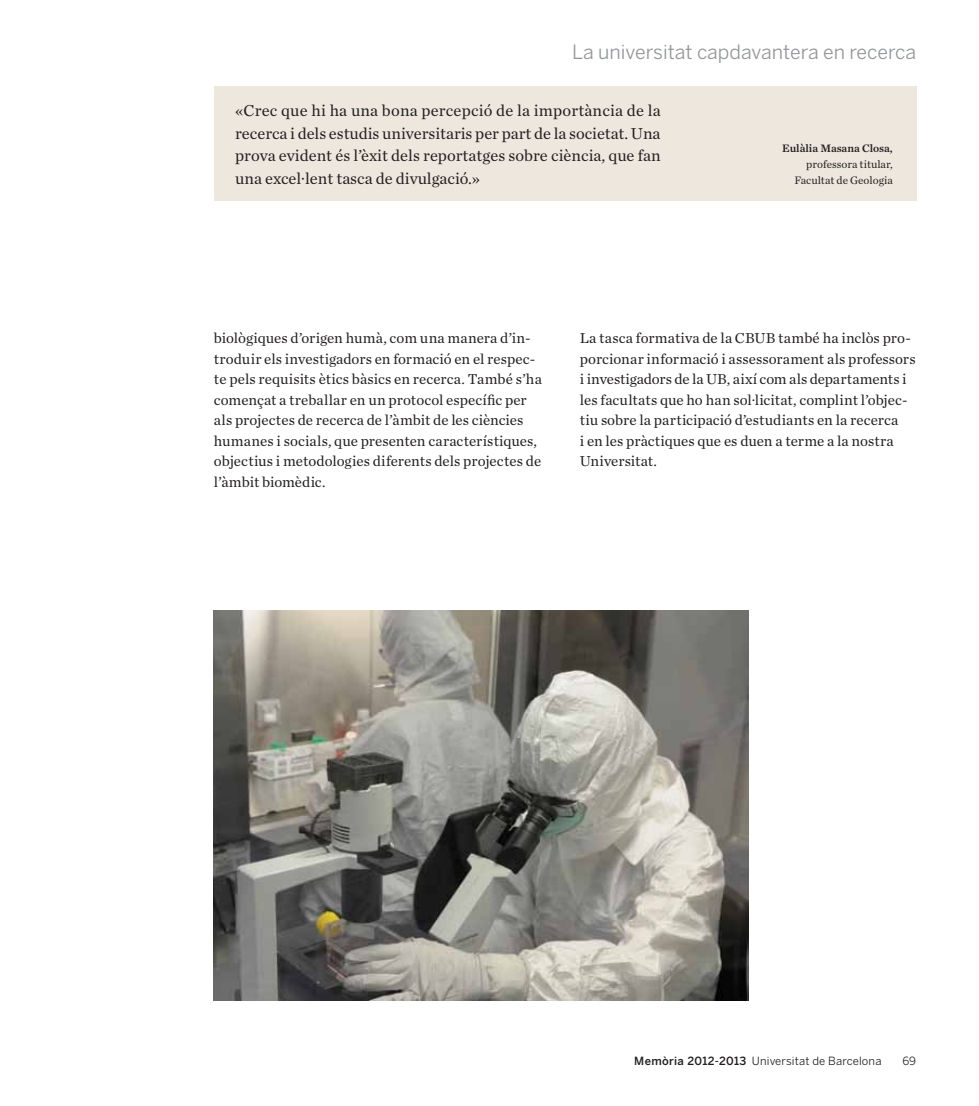
<style>
.page{position:relative;width:979px;height:1106px;background:#fff}
.page>*{position:absolute;margin:0;border:0;box-sizing:border-box;transform-origin:0 0}
.t1{font:19.5px "Benton Sans";color:#939598}
.t2{font:16.5px/22.5px "Chronicle Text G1";color:#231f20;text-align:justify}
.t3{font:15px/20.5px "Chronicle Text G1";color:#231f20}
.t4{font:11.25px "Benton Sans";letter-spacing:.015em;color:#231f20}
.t5{font:11.25px/15.8px "Chronicle Text G1";color:#231f20;text-align:right}
.t6{font:11.25px "Chronicle Text G1 Semi";color:#231f20}
.s1{font-weight:500}
</style>
<div class="page">
<img style="left:214px;top:610px;width:533px;height:390px">
<div style="left:214px;top:86px;width:701px;height:114px;background:#ede7de"></div>
<h1 class="t1" style="left:572px;top:43px;width:345px">La universitat capdavantera en recerca</h1>
<p class="t2" style="left:235px;top:101px;width:427px">«Crec que hi ha una bona percepció de la importància de la recerca i dels estudis universitaris per part de la societat. Una prova evident és l’èxit dels reportatges sobre ciència, que fan una excel·lent tasca de divulgació.»</p>
<p class="t6" style="left:781px;top:144px;width:112px">Eulàlia Masana Closa,</p>
<p class="t5" style="left:794px;top:157px;width:100px">professora titular,<br>Facultat de Geologia</p>
<p class="t3" style="left:214px;top:329px;width:329px">biològiques d’origen humà, com una manera d’in&shy;troduir els investigadors en formació en el respec&shy;te pels requisits ètics bàsics en recerca. També s’ha començat a treballar en un protocol específic per als projectes de recerca de l’àmbit de les ciències humanes i socials, que presenten característiques, objectius i metodologies diferents dels projectes de l’àmbit biomèdic.</p>
<p class="t3" style="left:579px;top:329px;width:337px">La tasca formativa de la CBUB també ha inclòs pro&shy;porcionar informació i assessorament als professors i investigadors de la UB, així com als departaments i les facultats que ho han sol·licitat, complint l’objec&shy;tiu sobre la participació d’estudiants en la recerca<br>i en les pràctiques que es duen a terme a la nostra Universitat.</p>
<p class="t4" style="left:634px;top:1055px;width:248px"><span class="s1">Memòria 2012-2013</span> Universitat de Barcelona</p>
<p class="t4" style="left:902px;top:1055px;width:15px">69</p>
</div>
